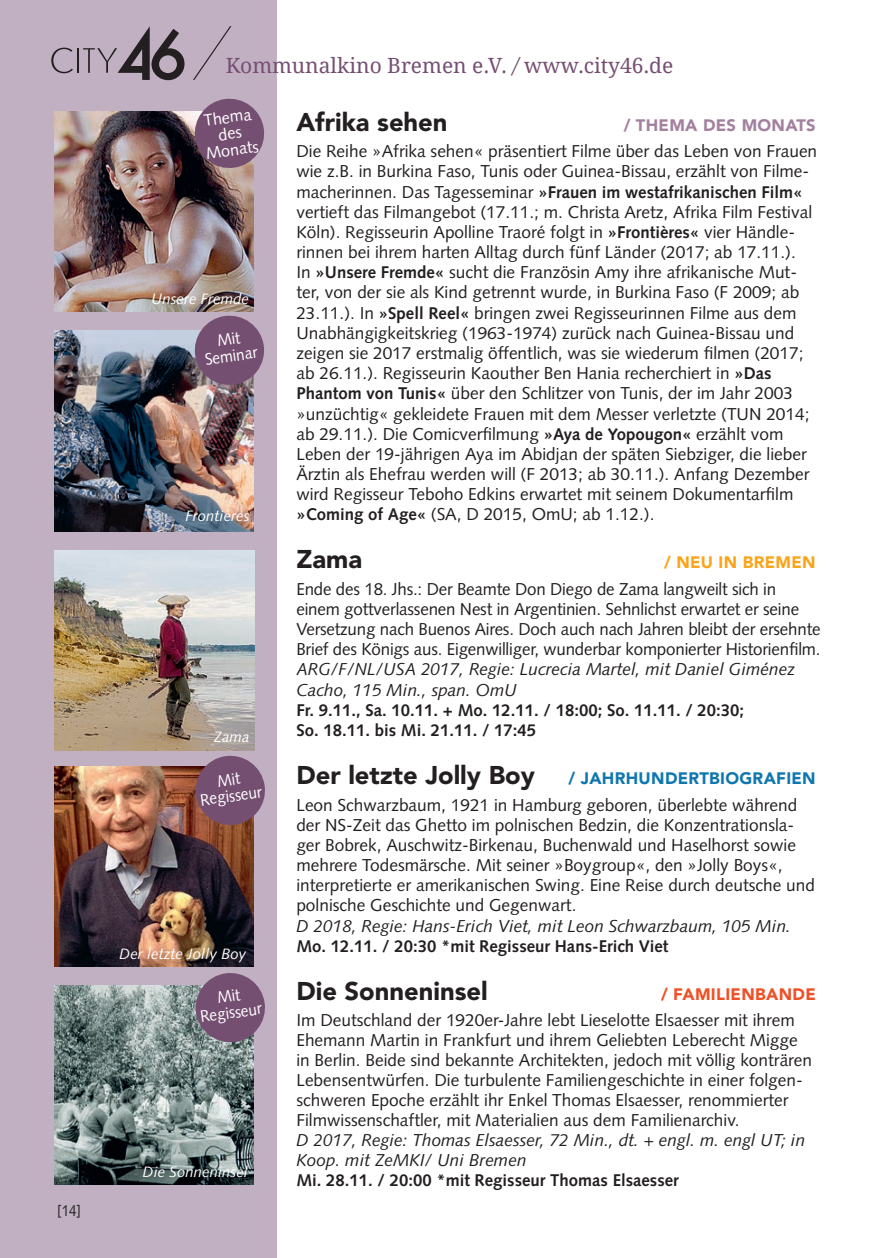
<style>
.page{position:relative;width:887px;height:1258px;background:#fff}
.page>*{position:absolute;margin:0;border:0;box-sizing:border-box;transform-origin:0 0}
.t1{font:900 25.5px "Avenir LT";color:#231f20}
.t2{font:21px "Droid Serif";color:#754f72}
.t3{font:17.25px/20.1px "Syntax";color:#231f20}
.t4{font:italic 17.25px/20.2px "Syntax";color:#231f20}
.t5{font:700 16.95px/20.2px "Syntax";color:#231f20}
.t6{font:16.5px/16.5px "Syntax";color:#fff;text-align:center;scale:.93 1}
.t7{font:900 16.5px "Avenir LT";letter-spacing:.02em;color:#0f77af}
.t8{font:900 16.5px "Avenir LT";letter-spacing:.02em;color:#a3809f}
.t9{font:16.5px/16.5px "Syntax";color:#fff;text-align:center}
.t10{font:900 16.5px "Avenir LT";letter-spacing:.02em;color:#f05026}
.t11{font:900 16.5px "Avenir LT";letter-spacing:.02em;color:#f9a51b}
.t12{font:15.75px "Syntax";color:#231f20;scale:.85 1}
.t13{font:italic 15px "Syntax";color:#fff}
.s1{font-style:italic}
.s2{font-weight:400;font-size:17.25px}
.s3{font-weight:700;font-size:16.95px}
</style>
<div class="page">
<div style="left:0;top:0;width:277px;height:1258px;background:#c1b0c2"></div>
<svg style="left:193px;top:26px;width:38px;height:54px"></svg>
<hr style="left:77px;top:48px;width:2px;height:25px;background:#231f20">
<svg style="left:51px;top:48px;width:22px;height:25px"></svg>
<svg style="left:83px;top:26px;width:101px;height:54px"></svg>
<img style="left:54px;top:766px;width:200px;height:200px">
<img style="left:54px;top:550px;width:200px;height:200px">
<img style="left:54px;top:330px;width:200px;height:201px">
<img style="left:54px;top:111px;width:200px;height:200px">
<img style="left:54px;top:985px;width:200px;height:200px">
<svg style="left:193px;top:973px;width:72px;height:71px"></svg>
<svg style="left:192px;top:315px;width:73px;height:72px"></svg>
<svg style="left:192px;top:98px;width:73px;height:72px"></svg>
<svg style="left:193px;top:755px;width:72px;height:72px"></svg>
<p class="t12" style="left:57px;top:1201px;width:30px">[14]</p>
<p class="t2" style="left:226px;top:54px;width:448px">Kommunalkino Bremen e.V. <span class="s1">/</span> www.city46.de</p>
<p class="t9" style="left:200px;top:113px;width:55px;rotate:-8deg">Thema des<br>Monats</p>
<p class="t13" style="left:151px;top:290px;width:99px">Unsere Fremde</p>
<p class="t6" style="left:201px;top:335px;width:58px;rotate:-8deg">Mit<br>Seminar</p>
<p class="t13" style="left:185px;top:507px;width:66px">Frontières</p>
<p class="t13" style="left:214px;top:728px;width:37px">Zama</p>
<p class="t6" style="left:197px;top:775px;width:68px;rotate:-8deg">Mit<br>Regisseur</p>
<p class="t13" style="left:120px;top:944px;width:128px">Der letzte Jolly Boy</p>
<p class="t6" style="left:197px;top:992px;width:68px;rotate:-8deg">Mit<br>Regisseur</p>
<p class="t13" style="left:143px;top:1162px;width:107px">Die Sonneninsel</p>
<h1 class="t1" style="left:296px;top:106px;width:153px">Afrika sehen</h1>
<p class="t8" style="left:623px;top:115px;width:193px">/ THEMA DES MONATS</p>
<p class="t3" style="left:296px;top:141px;width:522px">Die Reihe »Afrika sehen« präsentiert Filme über das Leben von Frauen wie z.B. in Burkina Faso, Tunis oder Guinea-Bissau, erzählt von Filme-</p>
<p class="t5" style="left:296px;top:182px;width:507px"><span class="s2">macherinnen. Das Tagesseminar</span> »Frauen im westafrikanischen Film«</p>
<p class="t3" style="left:296px;top:202px;width:517px">vertieft das Filmangebot (17.11.; m. Christa Aretz, Afrika Film Festival Köln). Regisseurin Apolline Traoré folgt in <span class="s3">»Frontières«</span> vier Händle&shy;rinnen bei ihrem harten Alltag durch fünf Länder (2017; ab 17.11.).<br>In <span class="s3">»Unsere Fremde«</span> sucht die Französin Amy ihre afrikanische Mut&shy;ter, von der sie als Kind getrennt wurde, in Burkina Faso (F 2009; ab 23.11.). In <span class="s3">»Spell Reel«</span> bringen zwei Regisseurinnen Filme aus dem Unabhängigkeitskrieg (1963-1974) zurück nach Guinea-Bissau und zeigen sie 2017 erstmalig öffentlich, was sie wiederum filmen (2017; ab 26.11.). Regisseurin Kaouther Ben Hania recherchiert in <span class="s3">»Das Phantom von Tunis«</span> über den Schlitzer von Tunis, der im Jahr 2003 »unzüchtig« gekleidete Frauen mit dem Messer verletzte (TUN 2014; ab 29.11.). Die Comicverfilmung <span class="s3">»Aya de Yopougon«</span> erzählt vom Leben der 19-jährigen Aya im Abidjan der späten Siebziger, die lieber Ärztin als Ehefrau werden will (F 2013; ab 30.11.). Anfang Dezember wird Regisseur Teboho Edkins erwartet mit seinem Dokumentarfilm <span class="s3">»Coming of Age«</span> (SA, D 2015, OmU; ab 1.12.).</p>
<h1 class="t1" style="left:296px;top:544px;width:67px">Zama</h1>
<p class="t11" style="left:664px;top:553px;width:153px">/ NEU IN BREMEN</p>
<p class="t3" style="left:296px;top:579px;width:525px">Ende des 18. Jhs.: Der Beamte Don Diego de Zama langweilt sich in einem gottverlassenen Nest in Argentinien. Sehnlichst erwartet er seine Versetzung nach Buenos Aires. Doch auch nach Jahren bleibt der ersehnte Brief des Königs aus. Eigenwilliger, wunderbar komponierter Historienfilm.</p>
<p class="t4" style="left:296px;top:659px;width:500px">ARG/F/NL/USA 2017, Regie: Lucrecia Martel, mit Daniel Giménez<br>Cacho, 115 Min., span. OmU</p>
<p class="t5" style="left:296px;top:700px;width:449px">Fr. 9.11., Sa. 10.11. + Mo. 12.11. / 18:00; So. 11.11. / 20:30;<br>So. 18.11. bis Mi. 21.11. / 17:45</p>
<h1 class="t1" style="left:296px;top:760px;width:240px">Der letzte Jolly Boy</h1>
<p class="t7" style="left:568px;top:768px;width:249px">/ JAHRHUNDERTBIOGRAFIEN</p>
<p class="t3" style="left:296px;top:795px;width:520px">Leon Schwarzbaum, 1921 in Hamburg geboren, überlebte während der NS-Zeit das Ghetto im polnischen Bedzin, die Konzentrationsla&shy;ger Bobrek, Auschwitz-Birkenau, Buchenwald und Haselhorst sowie mehrere Todesmärsche. Mit seiner »Boygroup«, den »Jolly Boys«, interpretierte er amerikanischen Swing. Eine Reise durch deutsche und polnische Geschichte und Gegenwart.</p>
<p class="t4" style="left:296px;top:915px;width:496px">D 2018, Regie: Hans-Erich Viet, mit Leon Schwarzbaum, 105 Min.</p>
<p class="t5" style="left:296px;top:936px;width:373px">Mo. 12.11. / 20:30 *mit Regisseur Hans-Erich Viet</p>
<h1 class="t1" style="left:296px;top:975px;width:193px">Die Sonneninsel</h1>
<p class="t10" style="left:661px;top:984px;width:156px">/ FAMILIENBANDE</p>
<p class="t3" style="left:296px;top:1010px;width:517px">Im Deutschland der 1920er-Jahre lebt Lieselotte Elsaesser mit ihrem Ehemann Martin in Frankfurt und ihrem Geliebten Leberecht Migge in Berlin. Beide sind bekannte Architekten, jedoch mit völlig konträren Lebensentwürfen. Die turbulente Familiengeschichte in einer folgen&shy;schweren Epoche erzählt ihr Enkel Thomas Elsaesser, renommierter Filmwissenschaftler, mit Materialien aus dem Familienarchiv.</p>
<p class="t4" style="left:296px;top:1129px;width:510px">D 2017, Regie: Thomas Elsaesser, 72 Min., dt. + engl. m. engl UT; in<br>Koop. mit ZeMKI/ Uni Bremen</p>
<p class="t5" style="left:296px;top:1170px;width:384px">Mi. 28.11. / 20:00 *mit Regisseur Thomas Elsaesser</p>
</div>
